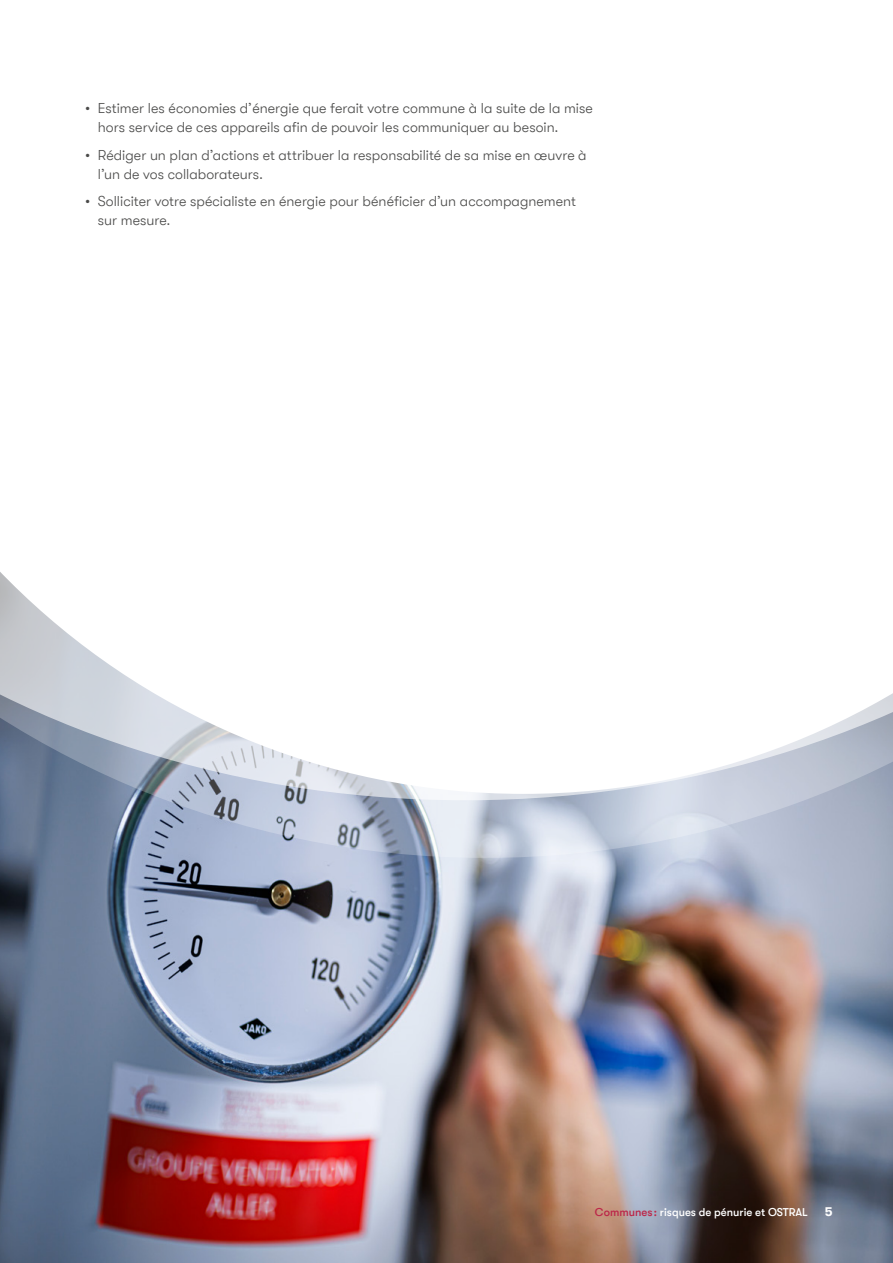
<style>
.page{position:relative;width:893px;height:1263px;background:#fff}
.page>*{position:absolute;margin:0;border:0;box-sizing:border-box;transform-origin:0 0}
.t1{font:300 14.25px/19px "GT Walsheim";letter-spacing:.005em;color:#4a4a49}
.t2{font:700 12.75px "GT Walsheim";color:#fff}
.t3{font:500 11.25px "GT Walsheim";color:#fff}
.s1{color:#bc2749}
</style>
<div class="page">
<img style="left:0;top:858px;width:893px;height:405px">
<svg style="left:0;top:800px;width:893px;height:58px;background:#abb6c9"></svg>
<svg style="left:0;top:572px;width:893px;height:228px"></svg>
<p class="t1" style="left:98px;top:99px;width:497px;text-indent:-13px">• Estimer les économies d’énergie que ferait votre commune à la suite de la mise hors service de ces appareils afin de pouvoir les communiquer au besoin.</p>
<p class="t1" style="left:98px;top:145px;width:490px;text-indent:-13px">• Rédiger un plan d’actions et attribuer la responsabilité de sa mise en œuvre à l’un de vos collaborateurs.</p>
<p class="t1" style="left:98px;top:192px;width:480px;text-indent:-13px">• Solliciter votre spécialiste en énergie pour bénéficier d’un accompagnement sur mesure.</p>
<p class="t3" style="left:595px;top:1206px;width:215px"><span class="s1">Communes :</span> risques de pénurie et OSTRAL</p>
<p class="t2" style="left:825px;top:1205px;width:9px">5</p>
</div>
